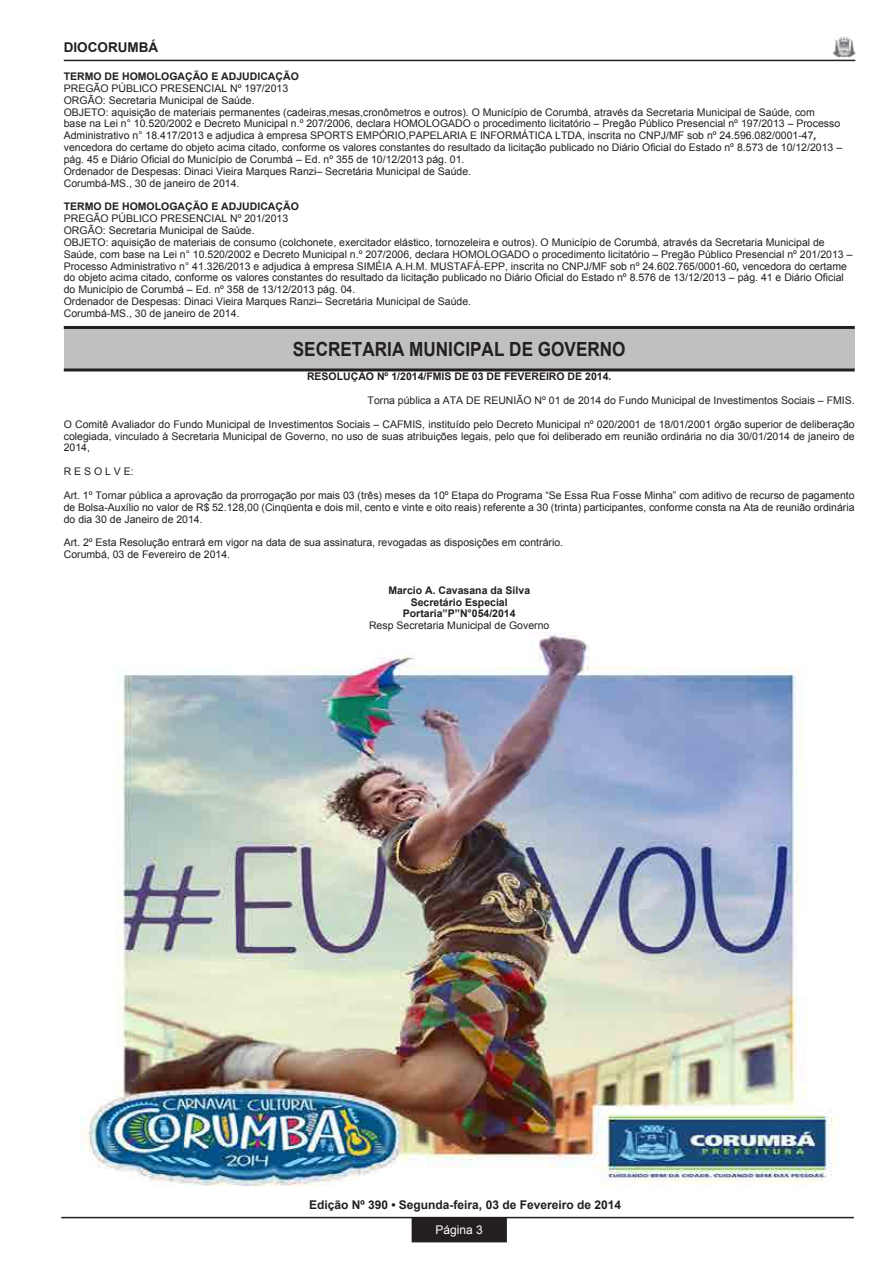
<style>
.page{position:relative;width:893px;height:1263px;background:#fff}
.page>*{position:absolute;margin:0;border:0;box-sizing:border-box;transform-origin:0 0}
.t1{font:700 19.5px "Arial";color:#231f20;scale:.88 1}
.t2{font:700 13.5px "Arial";color:#231f20}
.t3{font:700 12px "Arial";color:#231f20}
.t4{font:12px "Arial";color:#fff}
.t5{font:10.5px/11.9px "Arial";color:#231f20}
.t6{font:700 10.5px/11.9px "Arial";color:#231f20;text-align:center}
.s1{font-weight:700;font-style:italic}
</style>
<div class="page">
<div style="left:412px;top:1218px;width:94px;height:23px;background:#231f20"></div>
<div style="left:412px;top:1217px;width:95px;height:25px;border:2px solid #231f20"></div>
<hr style="left:61px;top:1217px;width:793px;height:1px;background:#231f20">
<hr style="left:64px;top:60px;width:791px;height:1px;background:#231f20">
<img style="left:833px;top:36px;width:22px;height:21px">
<div style="left:64px;top:327px;width:791px;height:43px;background:#c0c0c0"></div>
<hr style="left:64px;top:326px;width:791px;height:3px;background:#231f20">
<hr style="left:64px;top:368px;width:791px;height:3px;background:#231f20">
<img style="left:80px;top:632px;width:756px;height:554px">
<p class="t2" style="left:64px;top:38px;width:96px">DIOCORUMBÁ</p>
<p class="t6" style="left:64px;top:71px;width:237px">TERMO DE HOMOLOGAÇÃO E ADJUDICAÇÃO</p>
<p class="t5" style="left:64px;top:82px;width:780px">PREGÃO PÚBLICO PRESENCIAL Nº 197/2013<br>ORGÃO: Secretaria Municipal de Saúde.<br>OBJETO: aquisição de materiais permanentes (cadeiras,mesas,cronômetros e outros). O Município de Corumbá, através da Secretaria Municipal de Saúde, com<br>base na Lei n° 10.520/2002 e Decreto Municipal n.º 207/2006, declara HOMOLOGADO o procedimento licitatório – Pregão Público Presencial nº 197/2013 – Processo Administrativo n° 18.417/2013 e adjudica à empresa SPORTS EMPÓRIO,PAPELARIA E INFORMÁTICA LTDA, inscrita no CNPJ/MF sob nº 24.596.082/0001-47<span class="s1">, </span>vencedora do certame do objeto acima citado, conforme os valores constantes do resultado da licitação publicado no Diário Oficial do Estado nº 8.573 de 10/12/2013 – pág. 45 e Diário Oficial do Município de Corumbá – Ed. nº 355 de 10/12/2013 pág. 01.<br>Ordenador de Despesas: Dinaci Vieira Marques Ranzi– Secretária Municipal de Saúde.<br>Corumbá-MS., 30 de janeiro de 2014.</p>
<p class="t6" style="left:64px;top:201px;width:237px">TERMO DE HOMOLOGAÇÃO E ADJUDICAÇÃO</p>
<p class="t5" style="left:64px;top:213px;width:790px">PREGÃO PÚBLICO PRESENCIAL Nº 201/2013<br>ORGÃO: Secretaria Municipal de Saúde.<br>OBJETO: aquisição de materiais de consumo (colchonete, exercitador elástico, tornozeleira e outros). O Município de Corumbá, através da Secretaria Municipal de Saúde, com base na Lei n° 10.520/2002 e Decreto Municipal n.º 207/2006, declara HOMOLOGADO o procedimento licitatório – Pregão Público Presencial nº 201/2013 – Processo Administrativo n° 41.326/2013 e adjudica à empresa SIMÉIA A.H.M. MUSTAFÁ-EPP, inscrita no CNPJ/MF sob nº 24.602.765/0001-60<span class="s1">,</span> vencedora do certame do objeto acima citado, conforme os valores constantes do resultado da licitação publicado no Diário Oficial do Estado nº 8.576 de 13/12/2013 – pág. 41 e Diário Oficial do Município de Corumbá – Ed. nº 358 de 13/12/2013 pág. 04.<br>Ordenador de Despesas: Dinaci Vieira Marques Ranzi– Secretária Municipal de Saúde.<br>Corumbá-MS., 30 de janeiro de 2014.</p>
<h1 class="t1" style="left:293px;top:336px;width:380px">SECRETARIA MUNICIPAL DE GOVERNO</h1>
<p class="t6" style="left:307px;top:371px;width:306px">RESOLUÇÃO Nº 1/2014/FMIS DE 03 DE FEVEREIRO DE 2014.</p>
<p class="t5" style="left:368px;top:395px;width:489px">Torna pública a ATA DE REUNIÃO Nº 01 de 2014 do Fundo Municipal de Investimentos Sociais – FMIS.</p>
<p class="t5" style="left:64px;top:418px;width:792px;text-align:justify">O Comitê Avaliador do Fundo Municipal de Investimentos Sociais – CAFMIS, instituído pelo Decreto Municipal nº 020/2001 de 18/01/2001 órgão superior de deliberação colegiada, vinculado à Secretaria Municipal de Governo, no uso de suas atribuições legais, pelo que foi deliberado em reunião ordinária no dia 30/01/2014 de janeiro de 2014,</p>
<p class="t5" style="left:64px;top:466px;width:72px">R E S O L V E:</p>
<p class="t5" style="left:64px;top:489px;width:792px;text-align:justify">Art. 1º Tornar pública a aprovação da prorrogação por mais 03 (três) meses da 10º Etapa do Programa “Se Essa Rua Fosse Minha” com aditivo de recurso de pagamento de Bolsa-Auxílio no valor de R$ 52.128,00 (Cinqüenta e dois mil, cento e vinte e oito reais) referente a 30 (trinta) participantes, conforme consta na Ata de reunião ordinária do dia 30 de Janeiro de 2014.</p>
<p class="t5" style="left:64px;top:537px;width:501px">Art. 2º Esta Resolução entrará em vigor na data de sua assinatura, revogadas as disposições em contrário.<br>Corumbá, 03 de Fevereiro de 2014.</p>
<p class="t6" style="left:388px;top:584px;width:143px">Marcio A. Cavasana da Silva<br>Secretário Especial<br>Portaria”P”N°054/2014</p>
<p class="t5" style="left:369px;top:620px;width:182px">Resp Secretaria Municipal de Governo</p>
<p class="t3" style="left:309px;top:1196px;width:314px">Edição Nº 390 • Segunda-feira, 03 de Fevereiro de 2014</p>
<p class="t4" style="left:436px;top:1222px;width:49px">Página 3</p>
</div>
